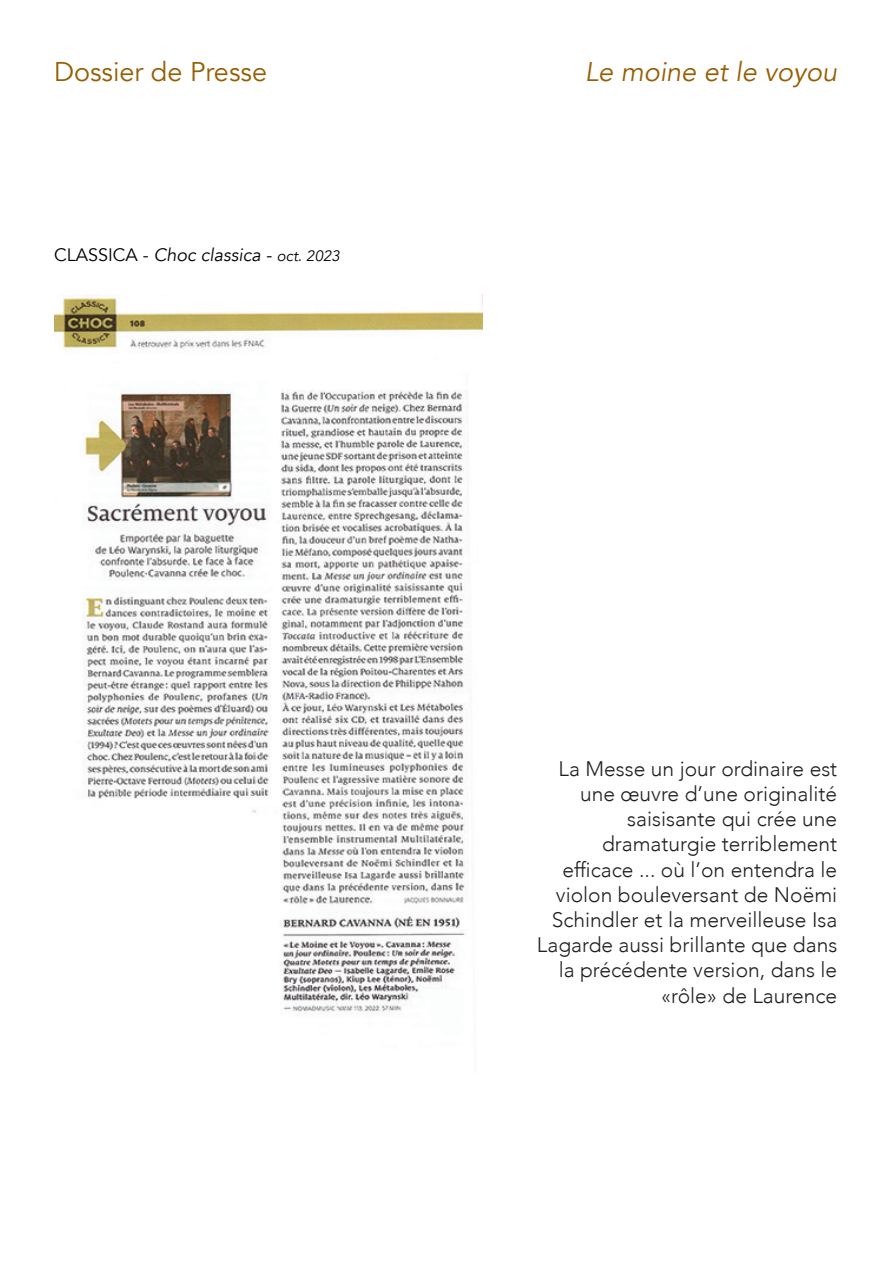
<style>
.page{position:relative;width:893px;height:1263px;background:#fff}
.page>*{position:absolute;margin:0;border:0;box-sizing:border-box;transform-origin:0 0}
.t1{font:italic 27px "Avenir";color:#965e03}
.t2{font:27px "Avenir";color:#965e03}
.t3{font:300 21px/25.2px "Avenir";color:#231f20;text-align:right}
.t4{font:italic 18px "Avenir";color:#000}
.s1{font-style:normal}
.s2{font-size:15px}
</style>
<div class="page">
<img style="left:54px;top:294px;width:428px;height:720px">
<p class="t2" style="left:54px;top:56px;width:215px">Dossier de Presse</p>
<p class="t4" style="left:54px;top:244px;width:287px"><span class="s1">CLASSICA -</span> Choc classica - <span class="s2">oct. 2023</span></p>
<p class="t1" style="left:585px;top:56px;width:254px">Le moine et le voyou</p>
<p class="t3" style="left:537px;top:756px;width:302px">La Messe un jour ordinaire est une œuvre d’une originalité saisisante qui crée une dramaturgie terriblement efficace ... où l’on entendra le violon bouleversant de Noëmi<br>Schindler et la merveilleuse Isa<br>Lagarde aussi brillante que dans la précédente version, dans le «rôle» de Laurence</p>
</div>
